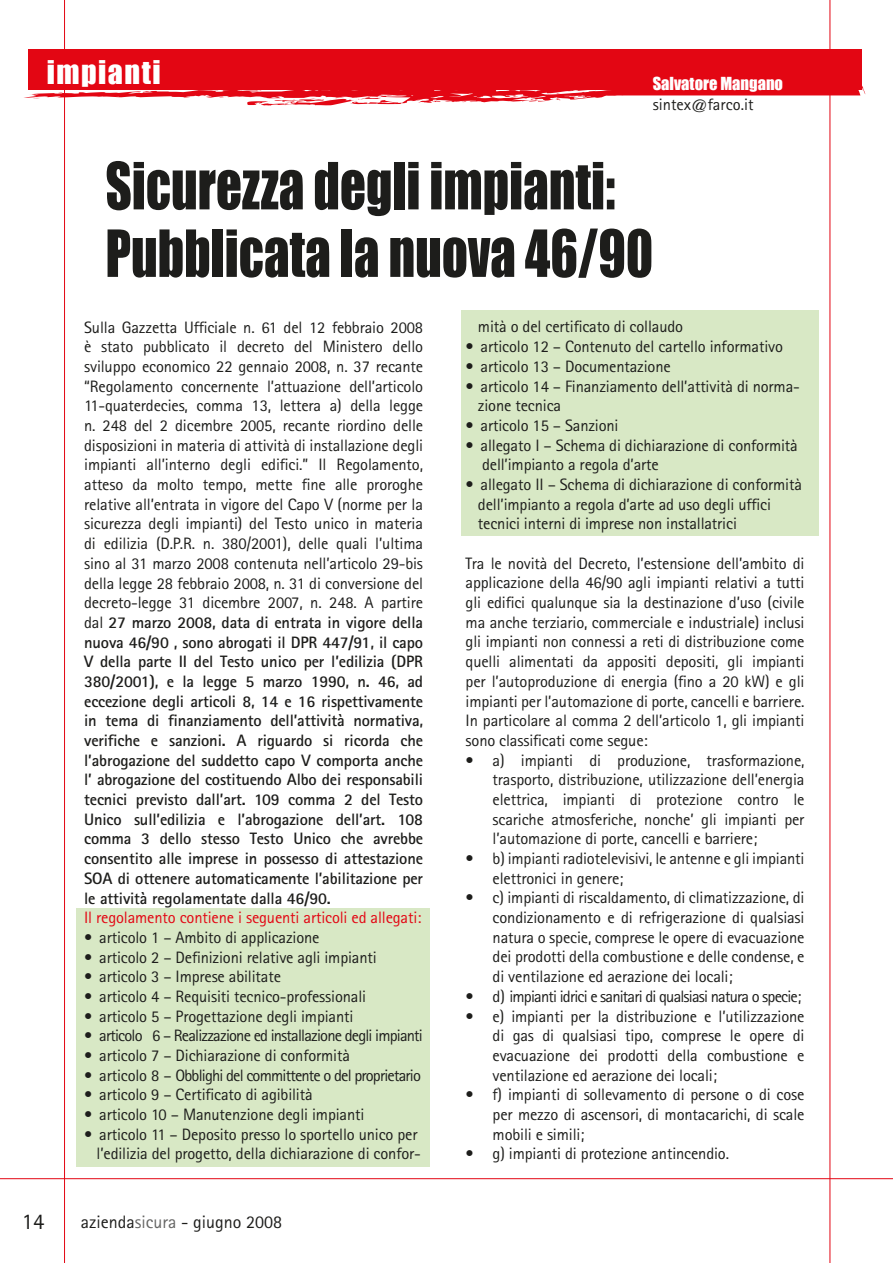
<style>
.page{position:relative;width:893px;height:1263px;background:#fff}
.page>*{position:absolute;margin:0;border:0;box-sizing:border-box;transform-origin:0 0}
.t1{font:60px/67.5px "Impact";color:#1d1d1b;scale:.85 1}
.t2{font:30px "Impact";letter-spacing:.05em;color:#fff}
.t3{font:22.5px "Rotis Sans Serif";color:#1d1d1b}
.t4{font:18px "Rotis Sans Serif";color:#1d1d1b}
.t5{font:16.5px/19.6px "Rotis Sans Serif";letter-spacing:-.01em;color:#1d1d1b;text-align:justify}
.t6{font:16.5px "Rotis Sans Serif";letter-spacing:-.05em;color:#1d1d1b}
.t7{font:700 16.5px/19.6px "Rotis Sans Serif";letter-spacing:-.01em;color:#1d1d1b}
.t8{font:16.5px "Rotis Sans Serif";letter-spacing:-.01em;color:#e30613}
.t9{font:16.5px "Impact";color:#fff}
.s1{font-weight:700}
.s2{color:#646463}
</style>
<div class="page">
<hr style="left:0;top:1178px;width:893px;height:1px;background:#e30613">
<hr style="left:64px;top:0;width:1px;height:1263px;background:#e30613">
<hr style="left:830px;top:0;width:1px;height:1263px;background:#e30613">
<svg style="left:24px;top:49px;width:841px;height:57px;background:#e7303b"></svg>
<div style="left:77px;top:909px;width:353px;height:258px;background:#d8e8c5"></div>
<div style="left:461px;top:310px;width:358px;height:226px;background:#d8e8c5"></div>
<h2 class="t2" style="left:47px;top:54px;width:115px">impianti</h2>
<p class="t9" style="left:653px;top:73px;width:132px">Salvatore Mangano</p>
<p class="t5" style="left:653px;top:95px;width:102px">sintex@farco.it</p>
<h1 class="t1" style="left:105px;top:152px;width:646px">Sicurezza degli impianti:<br>Pubblicata la nuova 46/90</h1>
<p class="t5" style="left:84px;top:317px;width:340px">Sulla Gazzetta Ufficiale n. 61 del 12 febbraio 2008 è stato pubblicato il decreto del Ministero dello sviluppo economico 22 gennaio 2008, n. 37 recante “Regolamento concernente l’attuazione dell’articolo 11-quaterdecies, comma 13, lettera a) della legge n. 248 del 2 dicembre 2005, recante riordino delle disposizioni in materia di attività di installazione degli impianti all’interno degli edifici.” Il Regolamento, atteso da molto tempo, mette fine alle proroghe relative all’entrata in vigore del Capo V (norme per la sicurezza degli impianti) del Testo unico in materia di edilizia (D.P.R. n. 380/2001), delle quali l’ultima sino al 31 marzo 2008 contenuta nell’articolo 29-bis della legge 28 febbraio 2008, n. 31 di conversione del decreto-legge 31 dicembre 2007, n. 248. A partire dal <span class="s1">27 marzo 2008, data di entrata in vigore della nuova 46/90 , sono abrogati il DPR 447/91, il capo V della parte II del Testo unico per l’edilizia (DPR 380/2001), e la legge 5 marzo 1990, n. 46, ad eccezione degli articoli 8, 14 e 16 rispettivamente in tema di finanziamento dell’attività normativa, verifiche e sanzioni. A riguardo si ricorda che l’abrogazione del suddetto capo V comporta anche l’ abrogazione del costituendo Albo dei responsabili tecnici previsto dall’art. 109 comma 2 del Testo Unico sull’edilizia e l’abrogazione dell’art. 108 comma 3 dello stesso Testo Unico che avrebbe consentito alle imprese in possesso di attestazione SOA</span></p>
<p class="t7" style="left:84px;top:868px;width:340px;text-indent:34px">di ottenere automaticamente l’abilitazione per le attività regolamentate dalla 46/90.</p>
<p class="t8" style="left:84px;top:908px;width:339px">Il regolamento contiene i seguenti articoli ed allegati:</p>
<p class="t5" style="left:84px;top:927px;width:237px">• articolo 1 – Ambito di applicazione</p>
<p class="t5" style="left:84px;top:947px;width:294px">• articolo 2 – Definizioni relative agli impianti</p>
<p class="t5" style="left:84px;top:967px;width:198px">• articolo 3 – Imprese abilitate</p>
<p class="t5" style="left:84px;top:986px;width:283px">• articolo 4 – Requisiti tecnico-professionali</p>
<p class="t5" style="left:84px;top:1006px;width:271px">• articolo 5 – Progettazione degli impianti</p>
<p class="t6" style="left:84px;top:1026px;width:340px">• articolo 6 – Realizzazione ed installazione degli impianti</p>
<p class="t5" style="left:84px;top:1045px;width:267px">• articolo 7 – Dichiarazione di conformità</p>
<p class="t6" style="left:84px;top:1065px;width:338px">• articolo 8 – Obblighi del committente o del proprietario</p>
<p class="t5" style="left:84px;top:1085px;width:230px">• articolo 9 – Certificato di agibilità</p>
<p class="t5" style="left:84px;top:1104px;width:282px">• articolo 10 – Manutenzione degli impianti</p>
<p class="t5" style="left:84px;top:1124px;width:338px;text-align:right">• articolo 11 – Deposito presso lo sportello unico per l’edilizia del progetto, della dichiarazione di confor-</p>
<h3 class="t3" style="left:22px;top:1208px;width:24px">14</h3>
<p class="t4" style="left:81px;top:1211px;width:203px">azienda<span class="s2">sicura</span> - giugno 2008</p>
<p class="t5" style="left:478px;top:317px;width:207px">mità o del certificato di collaudo</p>
<p class="t5" style="left:466px;top:337px;width:319px">• articolo 12 – Contenuto del cartello informativo</p>
<p class="t5" style="left:466px;top:356px;width:207px">• articolo 13 – Documentazione</p>
<p class="t5" style="left:478px;top:376px;width:323px;text-indent:-12px">• articolo 14 – Finanziamento dell’attività di norma&shy;zione tecnica</p>
<p class="t5" style="left:466px;top:415px;width:154px">• articolo 15 – Sanzioni</p>
<p class="t5" style="left:482px;top:435px;width:317px;text-indent:-16px">• allegato I – Schema di dichiarazione di conformità dell’impianto a regola d’arte</p>
<p class="t5" style="left:478px;top:474px;width:326px;text-align:left;text-indent:-12px">• allegato II – Schema di dichiarazione di conformità dell’impianto a regola d’arte ad uso degli uffici tecnici interni di imprese non installatrici</p>
<p class="t5" style="left:466px;top:553px;width:340px">Tra le novità del Decreto, l’estensione dell’ambito di applicazione della 46/90 agli impianti relativi a tutti gli edifici qualunque sia la destinazione d’uso (civile ma anche terziario, commerciale e industriale) inclusi gli impianti non connessi a reti di distribuzione come quelli alimentati da appositi depositi, gli impianti per l’autoproduzione di energia (fino a 20 kW) e gli impianti per l’automazione di porte, cancelli e barriere.<br>In particolare al comma 2 dell’articolo 1, gli impianti sono classificati come segue:</p>
<p class="t5" style="left:493px;top:750px;width:313px;text-indent:-27px">• a) impianti di produzione, trasformazione, trasporto, distribuzione, utilizzazione dell’energia elettrica, impianti di protezione contro le scariche atmosferiche, nonche’ gli impianti per l’automazione di porte, cancelli e barriere;</p>
<p class="t5" style="left:493px;top:848px;width:313px;text-indent:-27px">• b) impianti radiotelevisivi, le antenne e gli impianti elettronici in genere;</p>
<p class="t5" style="left:493px;top:888px;width:313px;text-indent:-27px">• c) impianti di riscaldamento, di climatizzazione, di condizionamento e di refrigerazione di qualsiasi natura o specie, comprese le opere di evacuazione dei prodotti della combustione e delle condense, e di ventilazione ed aerazione dei locali;</p>
<p class="t6" style="left:466px;top:986px;width:337px">• d) impianti idrici e sanitari di qualsiasi natura o specie;</p>
<p class="t5" style="left:493px;top:1006px;width:313px;text-indent:-27px">• e) impianti per la distribuzione e l’utilizzazione di gas di qualsiasi tipo, comprese le opere di evacuazione dei prodotti della combustione e ventilazione ed aerazione dei locali;</p>
<p class="t5" style="left:493px;top:1085px;width:313px;text-indent:-27px">• f) impianti di sollevamento di persone o di cose per mezzo di ascensori, di montacarichi, di scale mobili e simili;</p>
<p class="t5" style="left:466px;top:1144px;width:265px">• g) impianti di protezione antincendio.</p>
</div>
